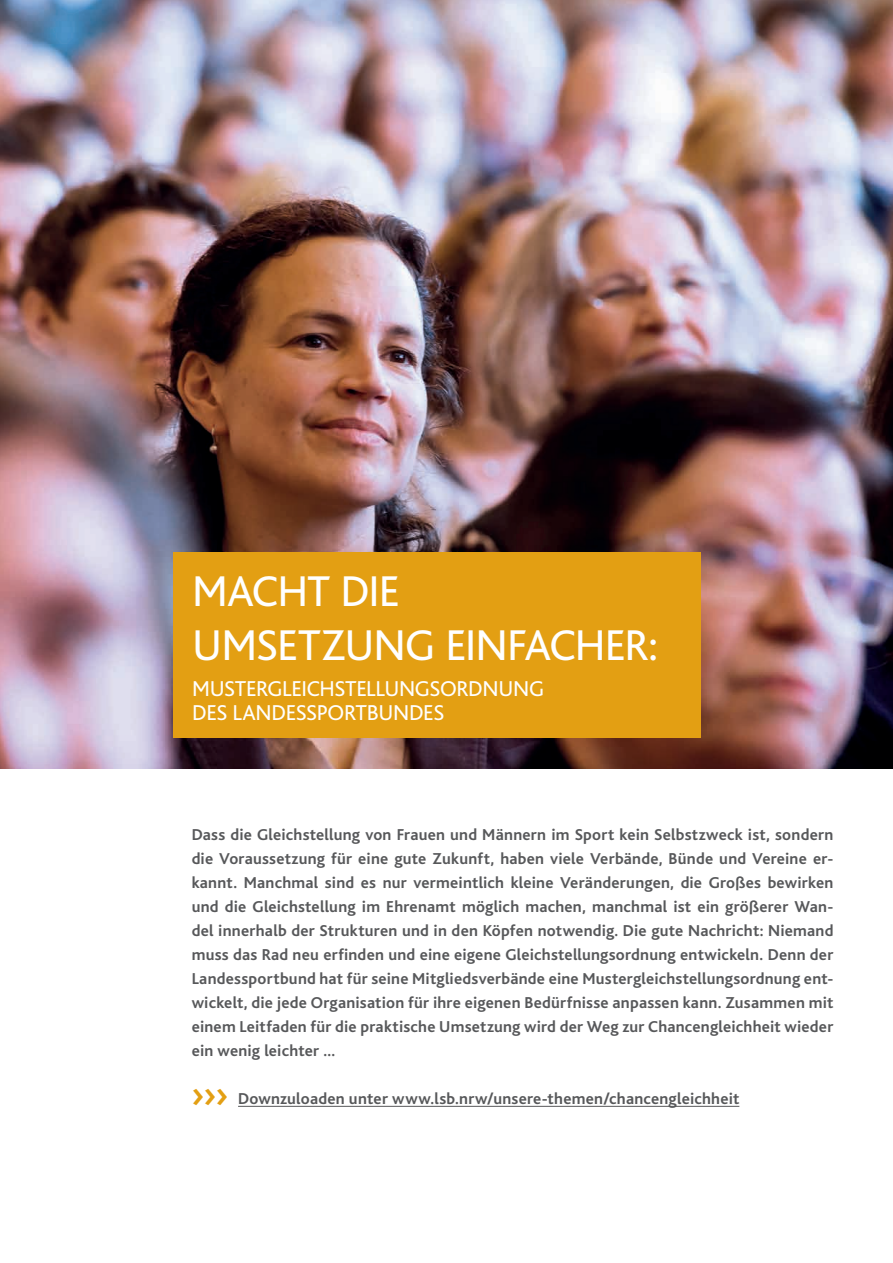
<style>
.page{position:relative;width:893px;height:1263px;background:#fff}
.page>*{position:absolute;margin:0;border:0;box-sizing:border-box;transform-origin:0 0}
.t1{font:45px/54px "Bliss";letter-spacing:-.02em;color:#fff}
.t2{font:600 37.5px "Open Sans";color:#e39f13}
.t3{font:22.5px/24px "Bliss";letter-spacing:-.015em;color:#fff}
.t4{font:700 16.5px/24px "Bliss";letter-spacing:.015em;color:#57585a;text-align:justify}
</style>
<div class="page">
<img style="left:0;top:0;width:893px;height:768px">
<hr style="left:238px;top:1106px;width:501px;height:1px;background:#57585a">
<div style="left:173px;top:552px;width:528px;height:185px;background:#e39f13"></div>
<h1 class="t1" style="left:192px;top:565px;width:467px">MACHT DIE<br>UMSETZUNG EINFACHER:</h1>
<h3 class="t3" style="left:192px;top:677px;width:353px">MUSTERGLEICHSTELLUNGSORDNUNG<br>DES LANDESSPORTBUNDES</h3>
<p class="t4" style="left:192px;top:823px;width:643px">Dass die Gleichstellung von Frauen und Männern im Sport kein Selbstzweck ist, sondern die Voraussetzung für eine gute Zukunft, haben viele Verbände, Bünde und Vereine er&shy;kannt. Manchmal sind es nur vermeintlich kleine Veränderungen, die Großes bewirken und die Gleichstellung im Ehrenamt möglich machen, manchmal ist ein größerer Wan&shy;del innerhalb der Strukturen und in den Köpfen notwendig. Die gute Nachricht: Niemand muss das Rad neu erfinden und eine eigene Gleichstellungsordnung entwickeln. Denn der Landessportbund hat für seine Mitgliedsverbände eine Mustergleichstellungsordnung ent&shy;wickelt, die jede Organisation für ihre eigenen Bedürfnisse anpassen kann. Zusammen mit einem Leitfaden für die praktische Umsetzung wird der Weg zur Chancengleichheit wieder ein wenig leichter ...</p>
<h2 class="t2" style="left:192px;top:1068px;width:38px">›››</h2>
<p class="t4" style="left:238px;top:1087px;width:503px">Downzuloaden unter www.lsb.nrw/unsere-themen/chancengleichheit</p>
</div>
